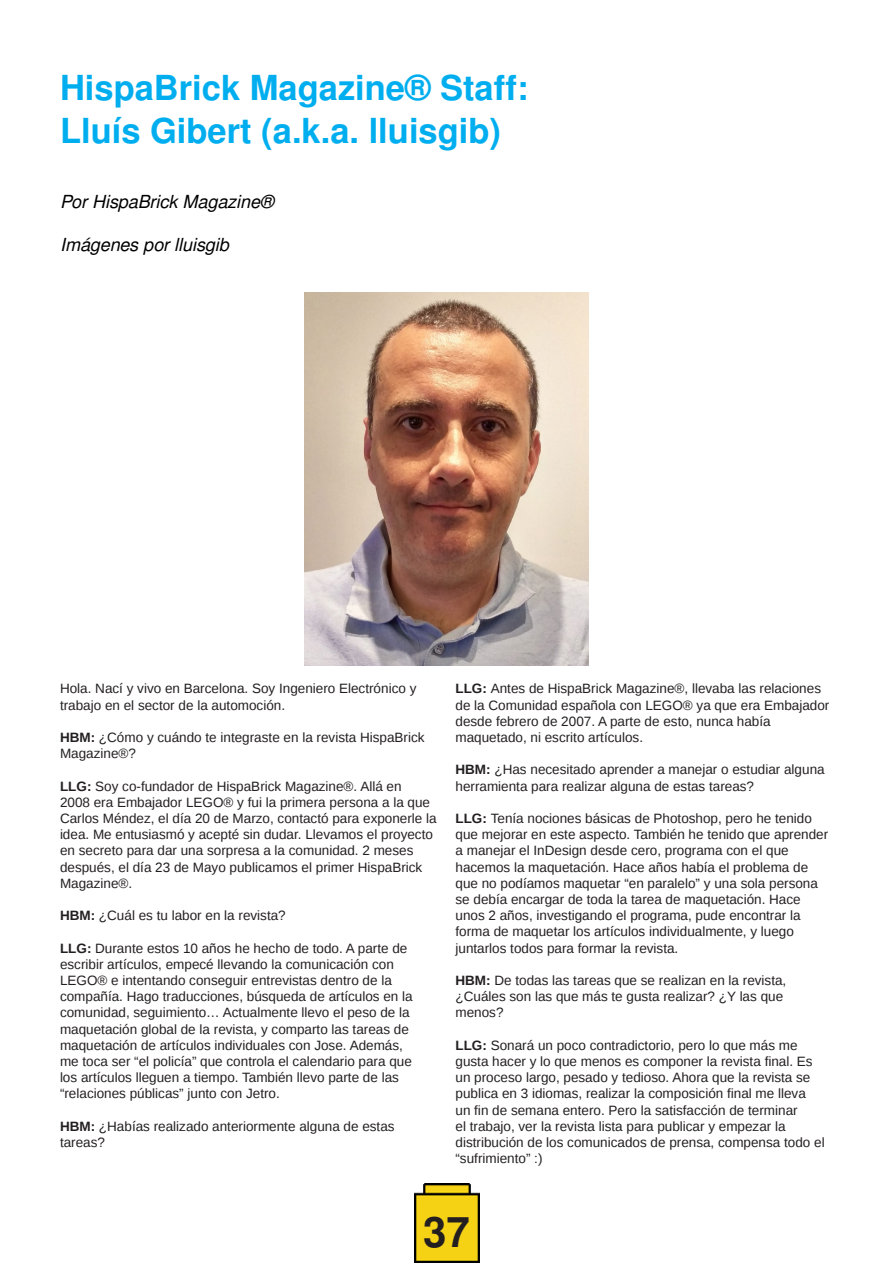
<style>
.page{position:relative;width:893px;height:1263px;background:#fff}
.page>*{position:absolute;margin:0;border:0;box-sizing:border-box;transform-origin:0 0}
.t1{font:700 42px "Free Sans";color:#231f20}
.t2{font:700 34.5px/43.2px "Free Sans";color:#00aeef}
.t3{font:italic 18px "Free Sans";color:#000}
.t4{font:13.5px/16.2px "Liberation Sans";color:#231f20}
.s1{font-weight:700}
</style>
<div class="page">
<img style="left:414px;top:1183px;width:66px;height:80px">
<img style="left:305px;top:292px;width:283px;height:373px">
<h2 class="t2" style="left:60px;top:65px;width:470px">HispaBrick Magazine® Staff:<br>Lluís Gibert (a.k.a. lluisgib)</h2>
<h3 class="t3" style="left:60px;top:190px;width:215px">Por HispaBrick Magazine®</h3>
<h3 class="t3" style="left:60px;top:233px;width:170px">Imágenes por lluisgib</h3>
<p class="t4" style="left:60px;top:681px;width:358px">Hola. Nací y vivo en Barcelona. Soy Ingeniero Electrónico y trabajo en el sector de la automoción.</p>
<p class="t4" style="left:60px;top:729px;width:366px"><span class="s1">HBM:</span> ¿Cómo y cuándo te integraste en la revista HispaBrick<br>Magazine®?</p>
<p class="t4" style="left:60px;top:778px;width:378px"><span class="s1">LLG:</span> Soy co-fundador de HispaBrick Magazine®. Allá en<br>2008 era Embajador LEGO® y fui la primera persona a la que Carlos Méndez, el día 20 de Marzo, contactó para exponerle la idea. Me entusiasmó y acepté sin dudar. Llevamos el proyecto en secreto para dar una sorpresa a la comunidad. 2 meses después, el día 23 de Mayo publicamos el primer HispaBrick Magazine®.</p>
<p class="t4" style="left:60px;top:907px;width:227px"><span class="s1">HBM:</span> ¿Cuál es tu labor en la revista?</p>
<p class="t4" style="left:60px;top:940px;width:354px"><span class="s1">LLG:</span> Durante estos 10 años he hecho de todo. A parte de escribir artículos, empecé llevando la comunicación con LEGO® e intentando conseguir entrevistas dentro de la compañía. Hago traducciones, búsqueda de artículos en la comunidad, seguimiento… Actualmente llevo el peso de la maquetación global de la revista, y comparto las tareas de maquetación de artículos individuales con Jose. Además, me toca ser “el policía” que controla el calendario para que los artículos lleguen a tiempo. También llevo parte de las “relaciones públicas” junto con Jetro.</p>
<p class="t4" style="left:60px;top:1118px;width:336px"><span class="s1">HBM:</span> ¿Habías realizado anteriormente alguna de estas tareas?</p>
<p class="t4" style="left:455px;top:681px;width:375px"><span class="s1">LLG:</span> Antes de HispaBrick Magazine®, llevaba las relaciones de la Comunidad española con LEGO® ya que era Embajador desde febrero de 2007. A parte de esto, nunca había maquetado, ni escrito artículos.</p>
<p class="t4" style="left:455px;top:762px;width:371px"><span class="s1">HBM:</span> ¿Has necesitado aprender a manejar o estudiar alguna herramienta para realizar alguna de estas tareas?</p>
<p class="t4" style="left:455px;top:810px;width:374px"><span class="s1">LLG:</span> Tenía nociones básicas de Photoshop, pero he tenido que mejorar en este aspecto. También he tenido que aprender a manejar el InDesign desde cero, programa con el que hacemos la maquetación. Hace años había el problema de que no podíamos maquetar “en paralelo” y una sola persona se debía encargar de toda la tarea de maquetación. Hace unos 2 años, investigando el programa, pude encontrar la forma de maquetar los artículos individualmente, y luego juntarlos todos para formar la revista.</p>
<p class="t4" style="left:455px;top:972px;width:332px"><span class="s1">HBM:</span> De todas las tareas que se realizan en la revista, ¿Cuáles son las que más te gusta realizar? ¿Y las que menos?</p>
<p class="t4" style="left:455px;top:1037px;width:371px"><span class="s1">LLG:</span> Sonará un poco contradictorio, pero lo que más me gusta hacer y lo que menos es componer la revista final. Es un proceso largo, pesado y tedioso. Ahora que la revista se publica en 3 idiomas, realizar la composición final me lleva<br>un fin de semana entero. Pero la satisfacción de terminar<br>el trabajo, ver la revista lista para publicar y empezar la distribución de los comunicados de prensa, compensa todo el “sufrimiento” :)</p>
<h1 class="t1" style="left:423px;top:1199px;width:48px">37</h1>
</div>
